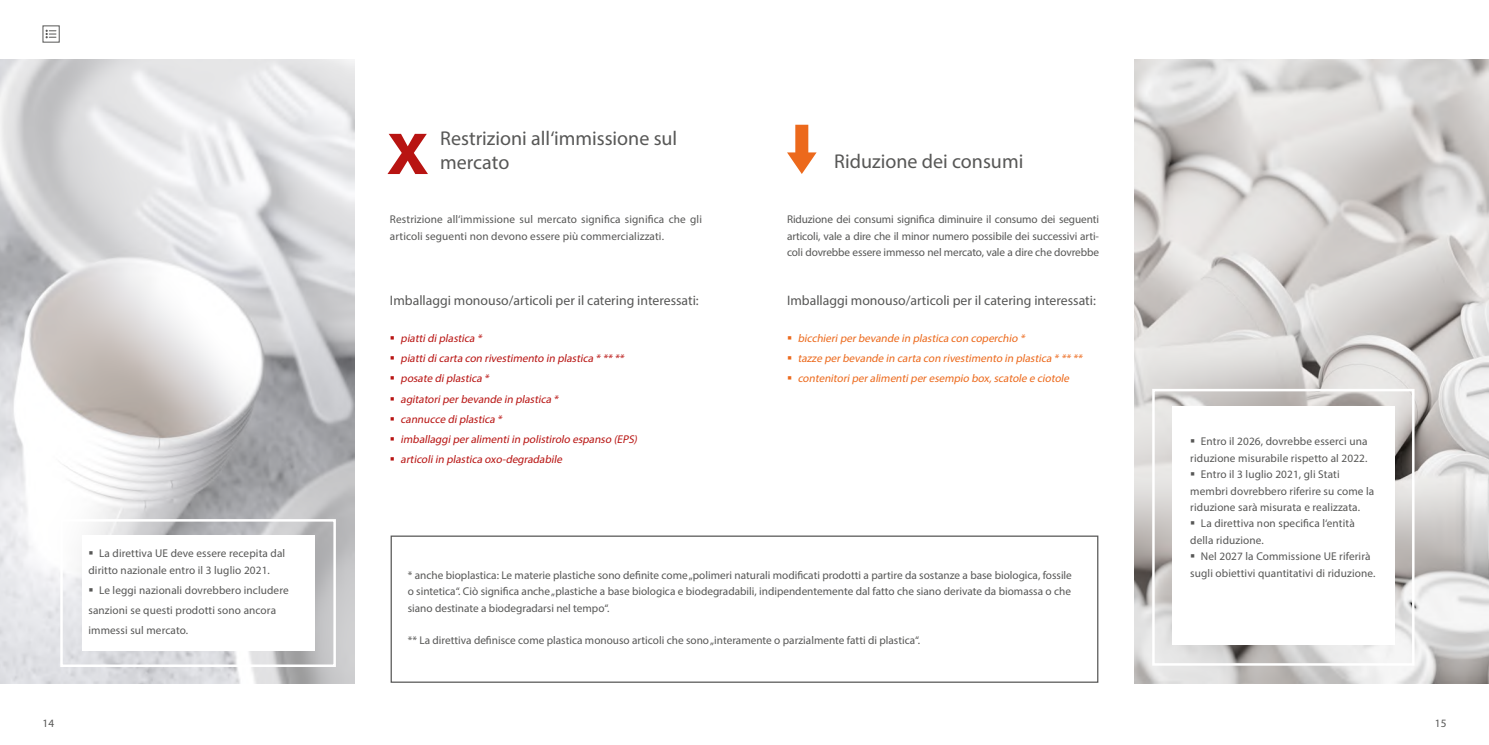
<style>
.page{position:relative;width:1489px;height:745px;background:#fff}
.page>*{position:absolute;margin:0;border:0;box-sizing:border-box;transform-origin:0 0}
.t1{font:20px/24px "Myriad Pro";color:#575756}
.t2{font:13.75px "Myriad Pro";color:#575756}
.t3{font:11.25px/16.4px "Myriad Pro";letter-spacing:.005em;color:#575756}
.t4{font:italic 11.25px/20.1px "Myriad Pro";color:#b81412}
.t5{font:italic 11.25px/20.1px "Myriad Pro";color:#ec691c}
</style>
<div class="page">
<svg style="left:46px;top:30px;width:10px;height:8px"></svg>
<div style="left:43px;top:25px;width:17px;height:18px;border:1px solid #575756"></div>
<img style="left:0;top:59px;width:354px;height:624px">
<div style="left:60px;top:518px;width:276px;height:148px;border:2px solid #fff"></div>
<div style="left:82px;top:535px;width:232px;height:115px;background:#fff"></div>
<div style="left:390px;top:535px;width:708px;height:147px;border:1px solid #575756"></div>
<img style="left:1134px;top:59px;width:354px;height:624px">
<div style="left:1152px;top:388px;width:262px;height:277px;border:2px solid #fff"></div>
<div style="left:1172px;top:406px;width:222px;height:239px;background:#fff"></div>
<svg style="left:787px;top:125px;width:29px;height:49px"></svg>
<svg style="left:387px;top:134px;width:41px;height:40px"></svg>
<p class="t3" style="left:88px;top:545px;width:198px;text-indent:11px">La direttiva UE deve essere recepita dal diritto nazionale entro il 3 luglio 2021.</p>
<p class="t3" style="left:88px;top:579px;width:202px;line-height:20.1px;text-indent:11px">Le leggi nazionali dovrebbero includere sanzioni se questi prodotti sono ancora immessi sul mercato.</p>
<h1 class="t1" style="left:440px;top:126px;width:238px">Restrizioni all‘immissione sul mercato</h1>
<p class="t3" style="left:390px;top:211px;width:313px">Restrizione all‘immissione sul mercato significa significa che gli articoli seguenti non devono essere più commercializzati.</p>
<p class="t2" style="left:390px;top:292px;width:310px">Imballaggi monouso/articoli per il catering interessati:</p>
<p class="t4" style="left:400px;top:328px;width:240px">piattidiplastica *<br>piattidicarta con rivestimento in plastica * ** ** posate diplastica *<br>agitatoriperbevande in plastica *<br>cannucce diplastica *<br>imballaggiperalimentiin polistirolo espanso (EPS) articoliin plastica oxo-degradabile</p>
<h1 class="t1" style="left:834px;top:149px;width:190px">Riduzione dei consumi</h1>
<p class="t3" style="left:787px;top:211px;width:313px;text-align:justify">Riduzione dei consumi significa diminuire il consumo dei seguenti articoli, vale a dire che il minor numero possibile dei successivi arti&shy;coli dovrebbe essere immesso nel mercato, vale a dire che dovrebbe</p>
<p class="t2" style="left:787px;top:292px;width:310px">Imballaggi monouso/articoli per il catering interessati:</p>
<p class="t5" style="left:797px;top:328px;width:288px">bicchieriperbevande in plastica con coperchio *<br>tazze perbevande in carta con rivestimento in plastica * ** ** contenitoriperalimentiperesempio box,scatole e ciotole</p>
<p class="t3" style="left:1200px;top:433px;width:168px">Entro il 2026, dovrebbe esserci una</p>
<p class="t3" style="left:1190px;top:449px;width:179px">riduzione misurabile rispetto al 2022.</p>
<p class="t3" style="left:1200px;top:465px;width:140px">Entro il 3 luglio 2021, gli Stati</p>
<p class="t3" style="left:1190px;top:482px;width:185px">membri dovrebbero riferire su come la</p>
<p class="t3" style="left:1190px;top:498px;width:171px">riduzione sarà misurata e realizzata.</p>
<p class="t3" style="left:1200px;top:515px;width:155px">La direttiva non specifica l‘entità</p>
<p class="t3" style="left:1190px;top:531px;width:75px">della riduzione.</p>
<p class="t3" style="left:1200px;top:547px;width:171px">Nel 2027 la Commissione UE riferirà</p>
<p class="t3" style="left:407px;top:566px;width:665px">* anche bioplastica: Le materie plastiche sono definite come „polimeri naturali modificati prodotti a partire da sostanze a base biologica, fossile</p>
<p class="t3" style="left:1190px;top:564px;width:186px">sugli obiettivi quantitativi di riduzione.</p>
<p class="t3" style="left:407px;top:582px;width:664px">o sintetica“. Ciò significa anche „plastiche a base biologica e biodegradabili, indipendentemente dal fatto che siano derivate da biomassa o che siano destinate a biodegradarsi nel tempo“.</p>
<p class="t3" style="left:407px;top:632px;width:514px">** La direttiva definisce come plastica monouso articoli che sono „interamente o parzialmente fatti di plastica“.</p>
<p class="t3" style="left:43px;top:714px;width:13px">14</p>
<p class="t3" style="left:1434px;top:714px;width:13px">15</p>
</div>
